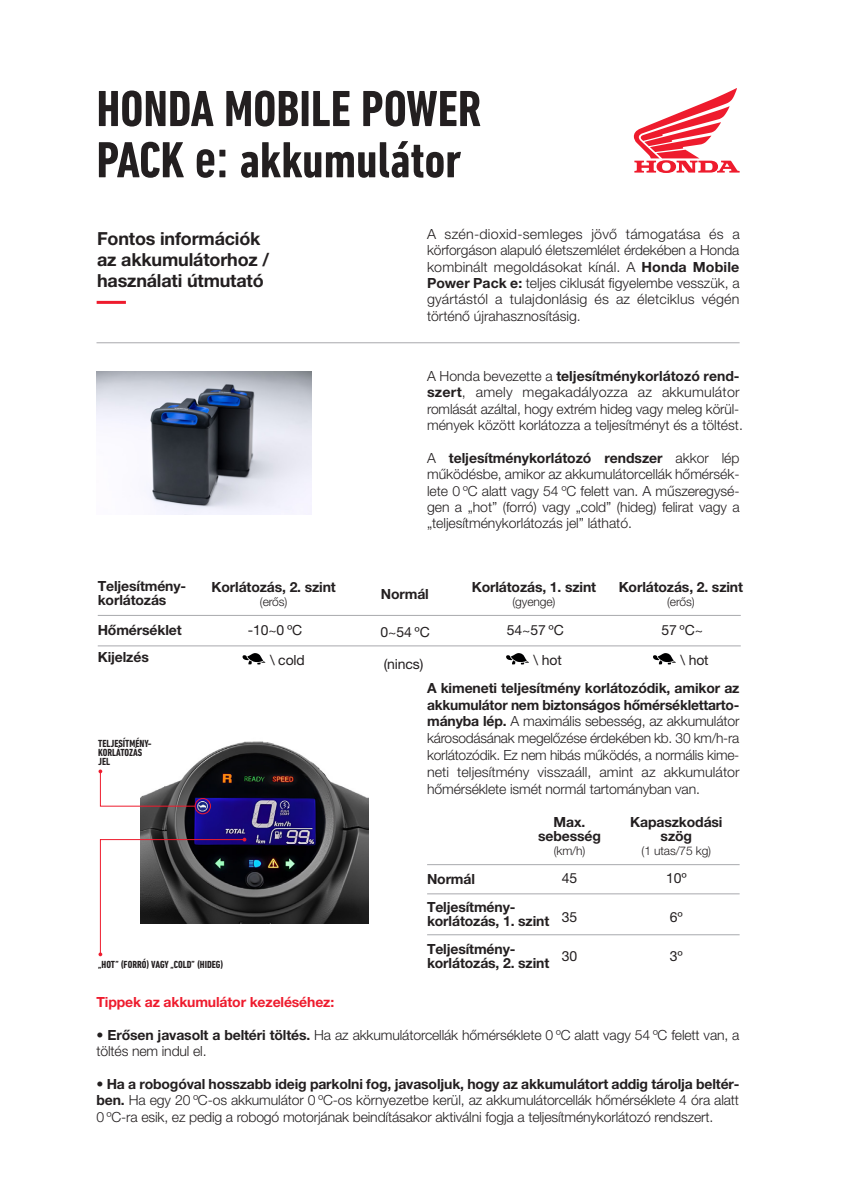
<style>
.page{position:relative;width:842px;height:1191px;background:#fff}
.page>*{position:absolute;margin:0;border:0;box-sizing:border-box;transform-origin:0 0}
.t1{font:700 condensed 51.6px/51.2px "DIN Next LT Pro";color:#231f20}
.t2{font:700 18px/21px "Helvetica Neue LT Pro";letter-spacing:-.01em;color:#231f20}
.t3{font:300 14px/16.4px "Helvetica Neue LT Pro";letter-spacing:-.005em;color:#231f20;text-align:justify}
.t4{font:700 14px/14px "Helvetica Neue LT Pro";letter-spacing:-.01em;color:#231f20}
.t5{font:14px/29.6px "Helvetica Neue LT Pro";letter-spacing:-.01em;color:#231f20;text-align:right}
.t6{font:700 14px "Helvetica Neue LT Pro";letter-spacing:-.01em;color:#ee1b2d}
.t7{font:300 12px "Helvetica Neue LT Pro";letter-spacing:-.01em;color:#231f20}
.t8{font:700 condensed 10.4px/9.4px "DIN Next LT Pro";color:#231f20}
.s1{font-weight:500;font-size:57.2px}
.s2{font-weight:700}
</style>
<div class="page">
<hr style="left:97px;top:301px;width:29px;height:3px;background:#ee1b2d">
<svg style="left:634px;top:88px;width:106px;height:85px"></svg>
<hr style="left:97px;top:342px;width:643px;height:1px;background:#a8a9ad">
<hr style="left:98px;top:615px;width:643px;height:1px;background:#a8a9ad">
<hr style="left:98px;top:645px;width:643px;height:1px;background:#a8a9ad">
<svg style="left:242px;top:653px;width:23px;height:11px"></svg>
<svg style="left:506px;top:653px;width:23px;height:11px"></svg>
<svg style="left:653px;top:653px;width:23px;height:11px"></svg>
<hr style="left:427px;top:893px;width:313px;height:1px;background:#a8a9ad">
<hr style="left:427px;top:864px;width:313px;height:1px;background:#a8a9ad">
<hr style="left:427px;top:934px;width:313px;height:1px;background:#a8a9ad">
<img style="left:140px;top:741px;width:228px;height:182px">
<div style="left:195px;top:798px;width:16px;height:16px;border:1px solid #ee1b2d;border-radius:50%"></div>
<svg style="left:99px;top:769px;width:97px;height:38px"></svg>
<svg style="left:99px;top:837px;width:147px;height:119px"></svg>
<img style="left:96px;top:371px;width:216px;height:144px">
<h1 class="t1" style="left:97px;top:83px;width:386px">HONDA MOBILE POWER<br>PACK <span class="s1">e:</span> akkumulátor</h1>
<p class="t2" style="left:97px;top:228px;width:174px">Fontos információk az akkumulátorhoz / használati útmutató</p>
<p class="t4" style="left:98px;top:579px;width:90px">Teljesítmény&shy;korlátozás</p>
<p class="t4" style="left:98px;top:616px;width:85px;line-height:27.6px">Hőmérséklet<br>Kijelzés</p>
<p class="t4" style="left:211px;top:579px;width:126px">Korlátozás, 2. szint</p>
<p class="t7" style="left:260px;top:594px;width:29px">(erős)</p>
<p class="t5" style="left:248px;top:615px;width:59px">-10~0 ºC \ cold</p>
<p class="t8" style="left:98px;top:738px;width:55px">TELJESÍTMÉNY-<br>KORLÁTOZÁS<br>JEL</p>
<p class="t8" style="left:98px;top:960px;width:127px">„HOT” (FORRÓ) VAGY „COLD” (HIDEG)</p>
<p class="t3" style="left:427px;top:225px;width:314px">A szén-dioxid-semleges jövő támogatása és a körforgáson alapuló életszemlélet érdekében a Honda kombinált megoldásokat kínál. A <span class="s2">Honda Mobile Power Pack e:</span> teljes ciklusát figyelembe vesszük, a gyártástól a tulajdonlásig és az életciklus végén történő újrahasznosításig.</p>
<p class="t3" style="left:427px;top:367px;width:317px;text-align:left">A Honda bevezette a <span class="s2">teljesítménykorlátozó rend&shy;szert</span>, amely megakadályozza az akkumulátor romlását azáltal, hogy extrém hideg vagy meleg körül&shy;mények között korlátozza a teljesítményt és a töltést.</p>
<p class="t3" style="left:427px;top:449px;width:314px">A <span class="s2">teljesítménykorlátozó rendszer</span> akkor lép működésbe, amikor az akkumulátorcellák hőmérsék&shy;lete 0 ºC alatt vagy 54 ºC felett van. A műszeregysé&shy;gen a „hot” (forró) vagy „cold” (hideg) felirat vagy a „teljesítménykorlátozás jel” látható.</p>
<p class="t4" style="left:381px;top:586px;width:50px">Normál</p>
<p class="t5" style="left:381px;top:616px;width:51px">0~54 ºC</p>
<p class="t5" style="left:384px;top:649px;width:41px">(nincs)</p>
<p class="t4" style="left:472px;top:579px;width:126px">Korlátozás, 1. szint</p>
<p class="t7" style="left:512px;top:594px;width:44px">(gyenge)</p>
<p class="t5" style="left:507px;top:615px;width:58px">54~57 ºC \ hot</p>
<p class="t4" style="left:619px;top:579px;width:126px">Korlátozás, 2. szint</p>
<p class="t7" style="left:667px;top:594px;width:29px">(erős)</p>
<p class="t5" style="left:680px;top:615px;width:30px;text-align:left;text-indent:-19px">57 ºC~ \ hot</p>
<p class="t3" style="left:427px;top:679px;width:314px"><span class="s2">A kimeneti teljesítmény korlátozódik, amikor az akkumulátor nem biztonságos hőmérséklettarto&shy;mányba lép.</span> A maximális sebesség, az akkumulátor károsodásának megelőzése érdekében kb. 30 km/h-ra korlátozódik. Ez nem hibás működés, a normális kime&shy;neti teljesítmény visszaáll, amint az akkumulátor hőmérséklete ismét normál tartományban van.</p>
<p class="t4" style="left:538px;top:814px;width:64px;text-align:center">Max. sebesség</p>
<p class="t7" style="left:554px;top:843px;width:33px">(km/h)</p>
<p class="t4" style="left:427px;top:864px;width:90px;line-height:28.4px">Normál<br>Teljesítmény-</p>
<p class="t4" style="left:427px;top:906px;width:124px;line-height:28.4px">korlátozás, 1. szint<br>Teljesítmény-</p>
<p class="t4" style="left:427px;top:955px;width:124px">korlátozás, 2. szint</p>
<p class="t5" style="left:562px;top:863px;width:17px">45</p>
<p class="t5" style="left:562px;top:901px;width:17px">35</p>
<p class="t5" style="left:562px;top:940px;width:17px">30</p>
<p class="t4" style="left:630px;top:814px;width:94px;text-align:center">Kapaszkodási szög</p>
<p class="t7" style="left:642px;top:843px;width:71px">(1 utas/75 kg)</p>
<p class="t5" style="left:666px;top:863px;width:22px">10º</p>
<p class="t5" style="left:670px;top:901px;width:15px">6º</p>
<p class="t5" style="left:670px;top:940px;width:15px">3º</p>
<p class="t6" style="left:97px;top:993px;width:239px">Tippek az akkumulátor kezeléséhez:</p>
<p class="t3" style="left:97px;top:1026px;width:644px"><span class="s2">• Erősen javasolt a beltéri töltés.</span> Ha az akkumulátorcellák hőmérséklete 0 ºC alatt vagy 54 ºC felett van, a töltés nem indul el.</p>
<p class="t3" style="left:97px;top:1075px;width:644px"><span class="s2">• Ha a robogóval hosszabb ideig parkolni fog, javasoljuk, hogy az akkumulátort addig tárolja beltér&shy;ben.</span> Ha egy 20 ºC-os akkumulátor 0 ºC-os környezetbe kerül, az akkumulátorcellák hőmérséklete 4 óra alatt 0 ºC-ra esik, ez pedig a robogó motorjának beindításakor aktiválni fogja a teljesítménykorlátozó rendszert.</p>
</div>
